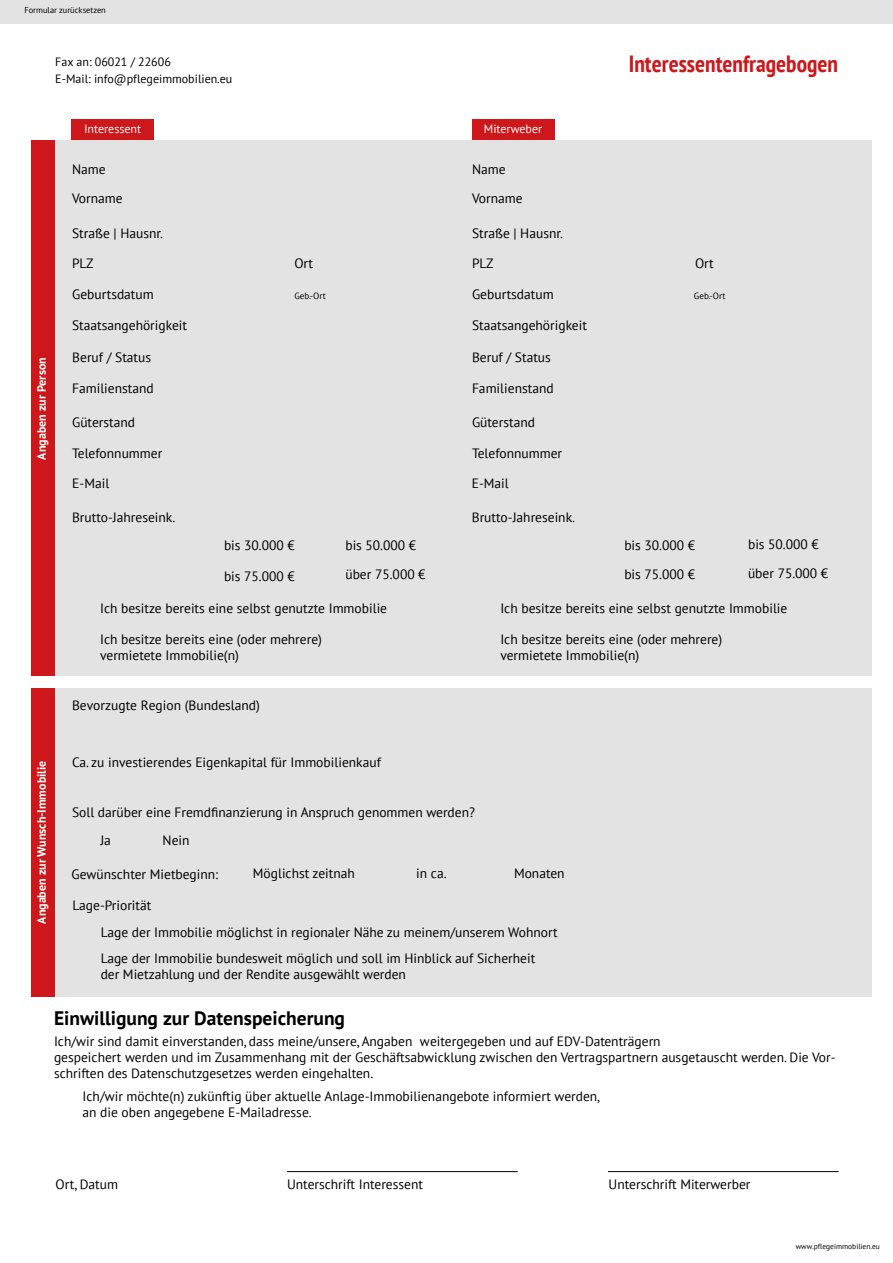
<style>
.page{position:relative;width:893px;height:1263px;background:#fff}
.page>*{position:absolute;margin:0;border:0;box-sizing:border-box;transform-origin:0 0}
.t1{font:700 condensed 23.4px "PT Sans";color:#cd171a}
.t2{font:700 19.5px "PT Sans";color:#000}
.t3{font:13.5px/16.2px "PT Sans";color:#000}
.t4{font:12px/16.5px "PT Sans";color:#000}
.t5{font:700 12px "PT Sans";color:#fff}
.t6{font:12px "PT Sans";color:#fff}
.t7{font:9px "PT Sans";color:#000}
.t8{font:8.4px "PT Sans";color:#000}
.t9{font:7.5px "PT Sans";color:#000}
</style>
<div class="page">
<div style="left:71px;top:119px;width:83px;height:33px;background:#cd171a"></div>
<div style="left:472px;top:119px;width:83px;height:33px;background:#cd171a"></div>
<div style="left:54px;top:141px;width:818px;height:535px;background:#e3e3e3"></div>
<div style="left:54px;top:688px;width:818px;height:308px;background:#e3e3e3"></div>
<div style="left:31px;top:141px;width:23px;height:535px;background:#cd171a"></div>
<div style="left:31px;top:688px;width:23px;height:308px;background:#cd171a"></div>
<hr style="left:287px;top:1171px;width:231px;height:1px;background:#000">
<hr style="left:608px;top:1171px;width:231px;height:1px;background:#000">
<div style="left:0;top:0;width:893px;height:23px;background:#e3e3e3"></div>
<p class="t8" style="left:24px;top:5px;width:83px">Formular zurücksetzen</p>
<p class="t4" style="left:55px;top:53px;width:179px">Fax an: 06021 / 22606<br>E-Mail: info@pflegeimmobilien.eu</p>
<h1 class="t1" style="left:629px;top:48px;width:211px">Interessentenfragebogen</h1>
<p class="t6" style="left:84px;top:121px;width:59px">Interessent</p>
<p class="t6" style="left:484px;top:121px;width:60px">Miterweber</p>
<p class="t3" style="left:72px;top:161px;width:35px">Name</p>
<p class="t3" style="left:472px;top:161px;width:35px">Name</p>
<p class="t5" style="left:34px;top:460px;width:104px;rotate:-90deg">Angaben zur Person</p>
<p class="t5" style="left:34px;top:924px;width:164px;rotate:-90deg">Angaben zur Wunsch-Immobilie</p>
<p class="t3" style="left:72px;top:190px;width:52px">Vorname</p>
<p class="t3" style="left:472px;top:190px;width:52px">Vorname</p>
<p class="t3" style="left:72px;top:225px;width:93px">Straße | Hausnr.</p>
<p class="t3" style="left:472px;top:225px;width:93px">Straße | Hausnr.</p>
<p class="t3" style="left:72px;top:255px;width:23px">PLZ</p>
<p class="t3" style="left:294px;top:255px;width:20px">Ort</p>
<p class="t3" style="left:472px;top:255px;width:23px">PLZ</p>
<p class="t3" style="left:72px;top:286px;width:83px">Geburtsdatum</p>
<p class="t7" style="left:294px;top:290px;width:33px">Geb.-Ort</p>
<p class="t3" style="left:472px;top:286px;width:83px">Geburtsdatum</p>
<p class="t3" style="left:72px;top:317px;width:117px">Staatsangehörigkeit</p>
<p class="t3" style="left:472px;top:317px;width:117px">Staatsangehörigkeit</p>
<p class="t3" style="left:72px;top:348px;width:80px">Beruf / Status</p>
<p class="t3" style="left:472px;top:348px;width:80px">Beruf / Status</p>
<p class="t3" style="left:72px;top:380px;width:83px">Familienstand</p>
<p class="t3" style="left:472px;top:380px;width:83px">Familienstand</p>
<p class="t3" style="left:72px;top:413px;width:65px">Güterstand</p>
<p class="t3" style="left:472px;top:413px;width:65px">Güterstand</p>
<p class="t3" style="left:72px;top:444px;width:92px">Telefonnummer</p>
<p class="t3" style="left:472px;top:444px;width:92px">Telefonnummer</p>
<p class="t3" style="left:72px;top:475px;width:39px">E-Mail</p>
<p class="t3" style="left:472px;top:475px;width:39px">E-Mail</p>
<p class="t3" style="left:72px;top:509px;width:105px">Brutto-Jahreseink.</p>
<p class="t3" style="left:472px;top:509px;width:105px">Brutto-Jahreseink.</p>
<p class="t3" style="left:695px;top:254px;width:20px">Ort</p>
<p class="t7" style="left:694px;top:290px;width:33px">Geb.-Ort</p>
<p class="t3" style="left:345px;top:537px;width:72px">bis 50.000 €</p>
<p class="t3" style="left:748px;top:536px;width:72px">bis 50.000 €</p>
<p class="t3" style="left:345px;top:565px;width:82px">über 75.000 €</p>
<p class="t3" style="left:748px;top:565px;width:82px">über 75.000 €</p>
<p class="t3" style="left:224px;top:537px;width:72px">bis 30.000 €</p>
<p class="t3" style="left:624px;top:537px;width:72px">bis 30.000 €</p>
<p class="t3" style="left:224px;top:568px;width:72px">bis 75.000 €</p>
<p class="t3" style="left:624px;top:565px;width:72px">bis 75.000 €</p>
<p class="t3" style="left:100px;top:600px;width:289px">Ich besitze bereits eine selbst genutzte Immobilie</p>
<p class="t3" style="left:500px;top:600px;width:289px">Ich besitze bereits eine selbst genutzte Immobilie</p>
<p class="t3" style="left:100px;top:631px;width:223px">Ich besitze bereits eine (oder mehrere) vermietete Immobilie(n)</p>
<p class="t3" style="left:500px;top:631px;width:223px">Ich besitze bereits eine (oder mehrere) vermietete Immobilie(n)</p>
<p class="t3" style="left:72px;top:697px;width:189px">Bevorzugte Region (Bundesland)</p>
<p class="t3" style="left:72px;top:754px;width:310px">Ca. zu investierendes Eigenkapital für Immobilienkauf</p>
<p class="t3" style="left:72px;top:804px;width:404px">Soll darüber eine Fremdfinanzierung in Anspruch genommen werden?</p>
<p class="t3" style="left:100px;top:832px;width:12px">Ja</p>
<p class="t3" style="left:163px;top:832px;width:28px">Nein</p>
<p class="t3" style="left:72px;top:865px;width:148px">Gewünschter Mietbeginn:</p>
<p class="t3" style="left:72px;top:897px;width:80px">Lage-Priorität</p>
<p class="t3" style="left:253px;top:865px;width:103px">Möglichst zeitnah</p>
<p class="t3" style="left:416px;top:865px;width:32px">in ca.</p>
<p class="t3" style="left:514px;top:865px;width:52px">Monaten</p>
<p class="t3" style="left:101px;top:919px;width:458px;line-height:26.2px">Lage der Immobilie möglichst in regionaler Nähe zu meinem/unserem Wohnort<br>Lage der Immobilie bundesweit möglich und soll im Hinblick auf Sicherheit</p>
<p class="t3" style="left:101px;top:966px;width:307px">der Mietzahlung und der Rendite ausgewählt werden</p>
<h2 class="t2" style="left:54px;top:1005px;width:293px">Einwilligung zur Datenspeicherung</h2>
<p class="t3" style="left:54px;top:1033px;width:783px">Ich/wir sind damit einverstanden, dass meine/unsere, Angaben weitergegeben und auf EDV-Datenträgern<br>gespeichert werden und im Zusammenhang mit der Geschäftsabwicklung zwischen den Vertragspartnern ausgetauscht werden. Die Vor&shy;schriften des Datenschutzgesetzes werden eingehalten.</p>
<p class="t3" style="left:83px;top:1088px;width:519px">Ich/wir möchte(n) zukünftig über aktuelle Anlage-Immobilienangebote informiert werden, an die oben angegebene E-Mailadresse.</p>
<p class="t3" style="left:55px;top:1176px;width:64px">Ort, Datum</p>
<p class="t3" style="left:287px;top:1176px;width:137px">Unterschrift Interessent</p>
<p class="t3" style="left:609px;top:1176px;width:143px">Unterschrift Miterwerber</p>
<p class="t9" style="left:796px;top:1241px;width:86px">www.pflegeimmobilien.eu</p>
</div>
